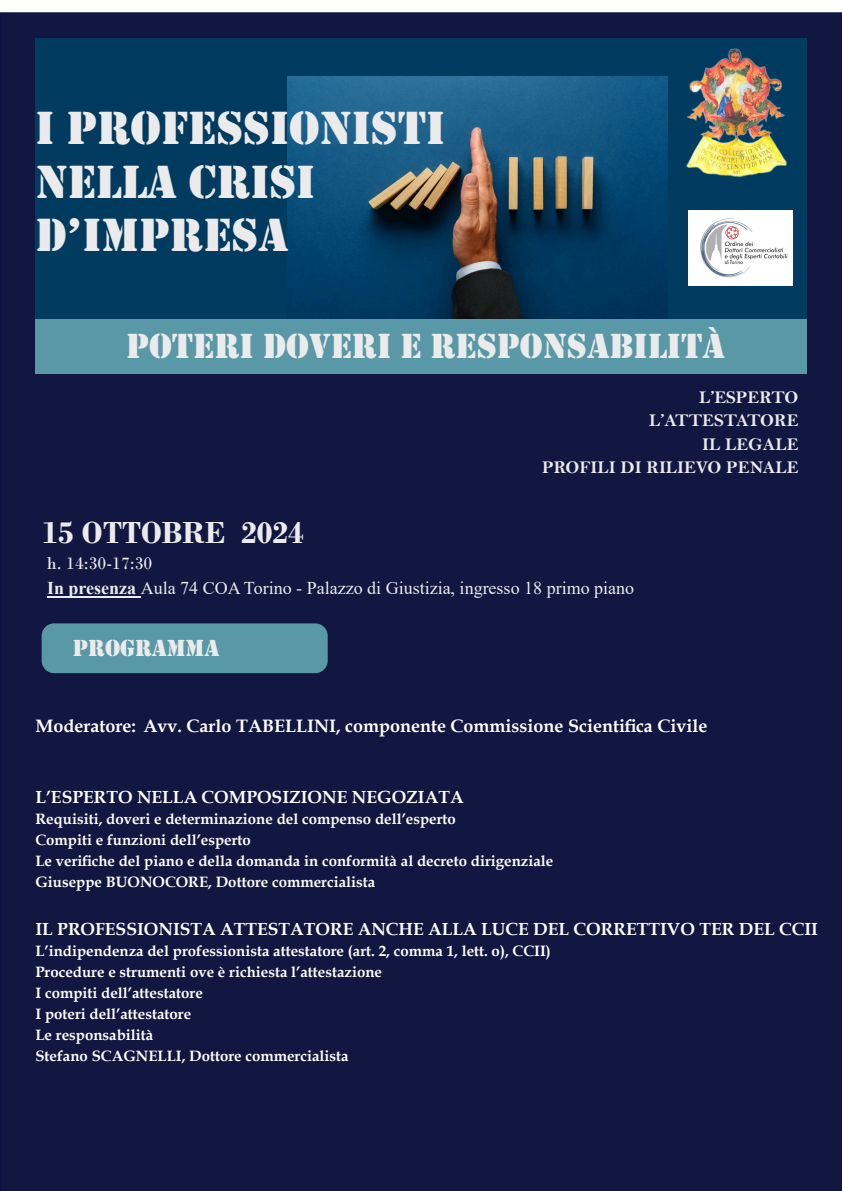
<style>
.page{position:relative;width:842px;height:1191px;background:#fff}
.page>*{position:absolute;margin:0;border:0;box-sizing:border-box;transform-origin:0 0}
.t1{font:48px/53.5px "Stencil";color:#ebebeb}
.t2{font:36px "Stencil";color:#ebebeb}
.t3{font:700 32px "Bodoni";color:#ebebeb}
.t4{font:24px "Stencil";color:#ebebeb}
.t5{font:700 18px "Book Antiqua";color:#fff}
.t6{font:18px "Times New Roman";color:#ebebeb}
.t7{font:18px/23.5px "Bell MT Bold";color:#ebebeb;text-align:right}
.t8{font:18px "Bodoni";color:#ebebeb}
.t9{font:700 17.5px "Book Antiqua";color:#fff}
.t10{font:700 15px/21px "Book Antiqua";color:#fff}
.s1{font-weight:700}
</style>
<div class="page">
<div style="left:0;top:13px;width:842px;height:1178px;background:#111740"></div>
<div style="left:35px;top:319px;width:771px;height:54px;background:#5998a6"></div>
<div style="left:42px;top:623px;width:286px;height:50px;background:#5998a6;border-radius:12px"></div>
<div style="left:35px;top:38px;width:771px;height:281px;background:#013b60"></div>
<img style="left:689px;top:210px;width:104px;height:76px">
<img style="left:287px;top:76px;width:380px;height:243px">
<hr style="left:47px;top:596px;width:94px;height:2px;background:#ebebeb">
<img style="left:686px;top:48px;width:101px;height:129px">
<h1 class="t1" style="left:35px;top:101px;width:411px">I PROFESSIONISTI<br>NELLA CRISI<br>D’IMPRESA</h1>
<h2 class="t2" style="left:126px;top:324px;width:600px">POTERI DOVERI E RESPONSABILITÀ</h2>
<p class="t7" style="left:542px;top:387px;width:258px">L’ESPERTO<br>L’ATTESTATORE<br>IL LEGALE<br>PROFILI DI RILIEVO PENALE</p>
<h3 class="t3" style="left:43px;top:522px;width:263px">15 OTTOBRE 2024</h3>
<p class="t8" style="left:47px;top:557px;width:107px">h. 14:30-17:30</p>
<p class="t6" style="left:47px;top:582px;width:589px"><span class="s1">In presenza</span> Aula 74 COA Torino - Palazzo di Giustizia, ingresso 18 primo piano</p>
<h3 class="t4" style="left:73px;top:633px;width:148px">PROGRAMMA</h3>
<p class="t5" style="left:35px;top:718px;width:673px">Moderatore: Avv. Carlo TABELLINI, componente Commissione Scientifica Civile</p>
<p class="t9" style="left:35px;top:790px;width:430px">L’ESPERTO NELLA COMPOSIZIONE NEGOZIATA</p>
<p class="t10" style="left:35px;top:810px;width:519px">Requisiti, doveri e determinazione del compenso dell’esperto<br>Compiti e funzioni dell’esperto<br>Le verifiche del piano e della domanda in conformità al decreto dirigenziale Giuseppe BUONOCORE, Dottore commercialista</p>
<p class="t9" style="left:35px;top:922px;width:784px">IL PROFESSIONISTA ATTESTATORE ANCHE ALLA LUCE DEL CORRETTIVO TER DEL CCII</p>
<p class="t10" style="left:35px;top:942px;width:517px">L’indipendenza del professionista attestatore (art. 2, comma 1, lett. o), CCII)<br>Procedure e strumenti ove è richiesta l’attestazione<br>I compiti dell’attestatore<br>I poteri dell’attestatore<br>Le responsabilità<br>Stefano SCAGNELLI, Dottore commercialista</p>
</div>
